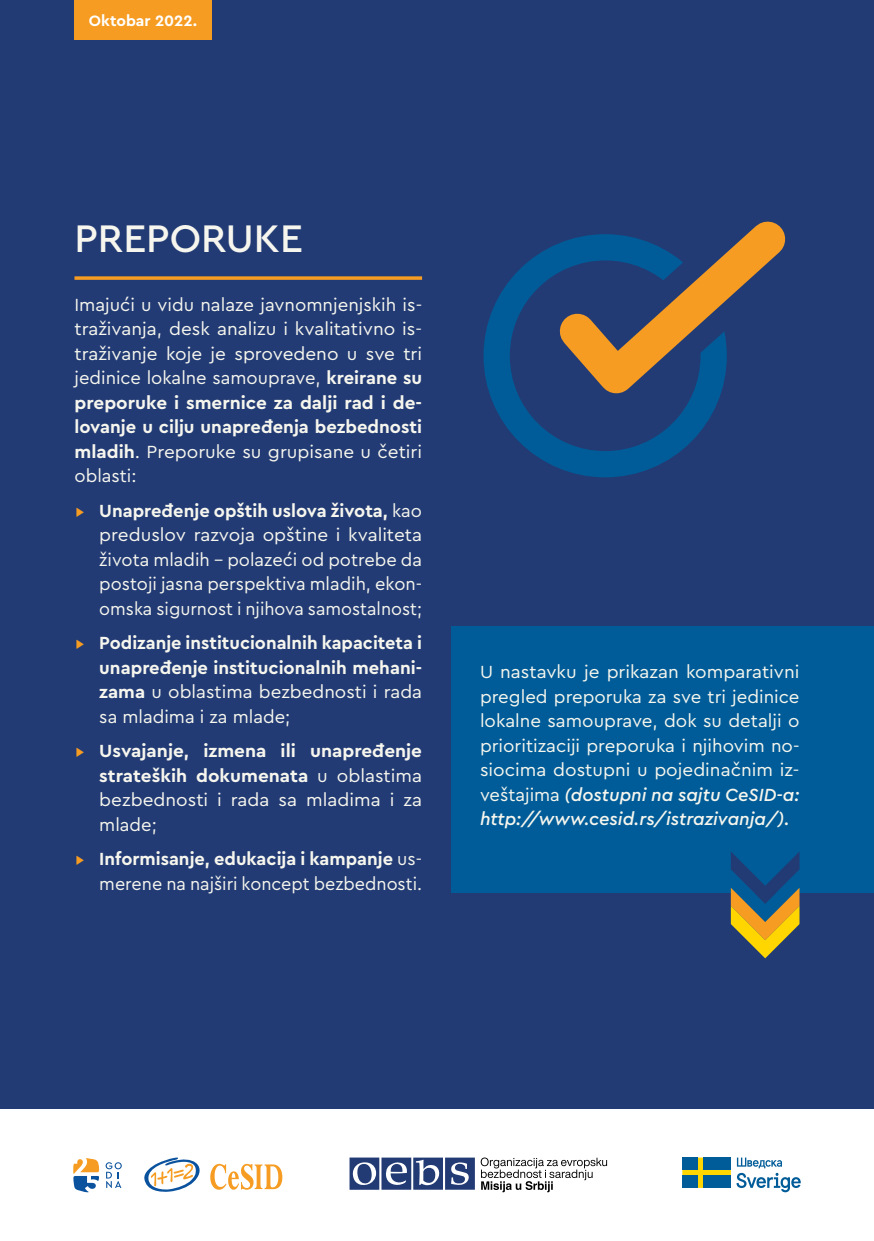
<style>
.page{position:relative;width:874px;height:1241px;background:#fff}
.page>*{position:absolute;margin:0;border:0;box-sizing:border-box;transform-origin:0 0}
.t1{font:500 40.25px "Cera Pro";color:#f6f6ee}
.t2{font:18.38px/24.5px "Cera Pro";color:#f6f6ee;text-align:justify}
.t3{font:700 18.38px/24.5px "Cera Pro";color:#f6f6ee;text-align:justify}
.t4{font:700 15.75px "Cera Pro";color:#fff}
.s1{font-weight:700}
.s2{font-size:19.25px;color:#f69c22}
.s3{font-weight:400;font-size:19.25px;color:#f69c22}
.s4{font-weight:400}
.s5{font-weight:500;font-style:italic}
</style>
<div class="page">
<svg style="left:480px;top:1157px;width:126px;height:34px"></svg>
<svg style="left:349px;top:1157px;width:125px;height:32px"></svg>
<svg style="left:144px;top:1157px;width:138px;height:35px"></svg>
<svg style="left:105px;top:1162px;width:17px;height:25px"></svg>
<svg style="left:73px;top:1158px;width:26px;height:34px"></svg>
<svg style="left:736px;top:1157px;width:64px;height:34px"></svg>
<svg style="left:682px;top:1157px;width:48px;height:30px"></svg>
<div style="left:682px;top:1157px;width:15px;height:12px;background:#005c98"></div>
<div style="left:703px;top:1157px;width:27px;height:12px;background:#005c98"></div>
<div style="left:682px;top:1175px;width:15px;height:12px;background:#005c98"></div>
<div style="left:703px;top:1175px;width:27px;height:12px;background:#005c98"></div>
<div style="left:0;top:0;width:873px;height:1108px;background:#223b74"></div>
<div style="left:451px;top:626px;width:422px;height:266px;background:#005c98"></div>
<svg style="left:74px;top:276px;width:348px;height:4px"></svg>
<svg style="left:730px;top:852px;width:69px;height:106px"></svg>
<svg style="left:483px;top:263px;width:222px;height:215px"></svg>
<svg style="left:527px;top:221px;width:259px;height:204px"></svg>
<div style="left:74px;top:0;width:137px;height:40px;background:#f69c22"></div>
<p class="t4" style="left:89px;top:10px;width:110px">Oktobar 2022.</p>
<h1 class="t1" style="left:74px;top:211px;width:230px">PREPORUKE</h1>
<p class="t2" style="left:74px;top:291px;width:349px">Imajući u vidu nalaze javnomnjenjskih is&shy;traživanja, desk analizu i kvalitativno is&shy;traživanje koje je sprovedeno u sve tri jedinice lokalne samouprave, <span class="s1">kreirane su preporuke i smernice za dalji rad i de&shy;lovanje u cilju unapređenja bezbednosti mladih</span>. Preporuke su grupisane u četiri oblasti:</p>
<p class="t2" style="left:99px;top:497px;width:324px;text-indent:-25px"><span class="s2">▸</span> <span class="s1">Unapređenje opštih uslova života,</span> kao preduslov razvoja opštine i kvaliteta života mladih – polazeći od potrebe da postoji jasna perspektiva mladih, ekon&shy;omska sigurnost i njihova samostalnost;</p>
<p class="t3" style="left:99px;top:630px;width:324px;text-indent:-25px"><span class="s3">▸</span> Podizanje institucionalnih kapaciteta i unapređenje institucionalnih mehani&shy;zama <span class="s4">u oblastima bezbednosti i rada sa mladima i za mlade;</span></p>
<p class="t3" style="left:99px;top:738px;width:324px;text-indent:-25px"><span class="s3">▸</span> Usvajanje, izmena ili unapređenje strateških dokumenata <span class="s4">u oblastima bezbednosti i rada sa mladima i za mlade;</span></p>
<p class="t2" style="left:74px;top:846px;width:349px;text-align:right"><span class="s2">▸</span> <span class="s1">Informisanje, edukacija i kampanje</span> us&shy;merene na najširi koncept bezbednosti.</p>
<p class="t2" style="left:480px;top:659px;width:321px">U nastavku je prikazan komparativni pregled preporuka za sve tri jedinice lokalne samouprave, dok su detalji o prioritizaciji preporuka i njihovim no&shy;siocima dostupni u pojedinačnim iz&shy;veštajima <span class="s5">(dostupni na sajtu CeSID-a: http://www.cesid.rs/istrazivanja/).</span></p>
</div>
